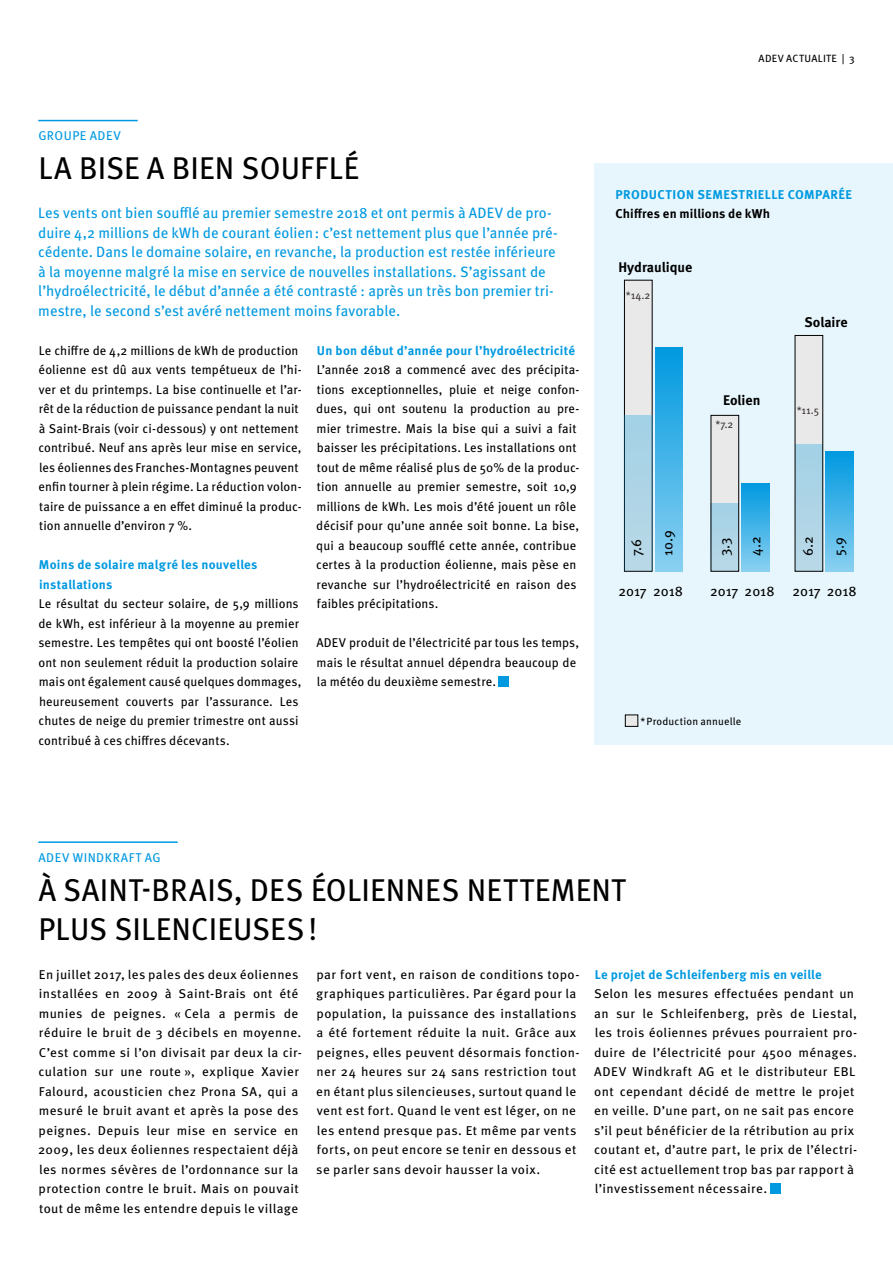
<style>
.page{position:relative;width:893px;height:1263px;background:#fff}
.page>*{position:absolute;margin:0;border:0;box-sizing:border-box;transform-origin:0 0}
.t1{font:31.5px/39px "Meta Pro";letter-spacing:.005em;color:#000}
.t2{font:15px/19.5px "Meta Pro";color:#0099e0}
.t3{font:13.95px "Meta Pro";color:#000}
.t4{font:700 13.95px "Meta Pro";color:#000}
.t5{font:12.75px/19.5px "Meta Pro";letter-spacing:.025em;color:#000}
.t6{font:700 12.75px/19.5px "Meta Pro";letter-spacing:.02em;color:#0099e0}
.t7{font:12.75px "Meta Pro";letter-spacing:.04em;color:#0099e0}
.t8{font:700 12.75px "Meta Pro";letter-spacing:.01em;color:#000}
.t9{font:10.65px "Meta Pro";color:#3e3637}
.t10{font:10.5px "Meta Pro";letter-spacing:.02em;color:#000}
</style>
<div class="page">
<hr style="left:38px;top:841px;width:140px;height:2px;background:#0099e0">
<hr style="left:38px;top:120px;width:100px;height:1px;background:#0099e0">
<div style="left:770px;top:1183px;width:10px;height:10px;background:#0099e0"></div>
<div style="left:499px;top:676px;width:10px;height:10px;background:#0099e0"></div>
<div style="left:594px;top:163px;width:299px;height:582px;background:#e7f6fd"></div>
<div style="left:625px;top:715px;width:13px;height:11px;background:#e9e9e9"></div>
<div style="left:625px;top:715px;width:13px;height:12px;border:1px solid #000"></div>
<div style="left:795px;top:336px;width:28px;height:235px;background:#e9e9e9"></div>
<div style="left:711px;top:415px;width:28px;height:156px;background:#e9e9e9"></div>
<div style="left:624px;top:280px;width:28px;height:291px;background:#e9e9e9"></div>
<div style="left:826px;top:451px;width:27px;height:120px;background:linear-gradient(to bottom,#0099e0,#88d0f1)"></div>
<div style="left:742px;top:483px;width:27px;height:88px;background:linear-gradient(to bottom,#0099e0,#87cff0)"></div>
<div style="left:655px;top:348px;width:28px;height:223px;background:linear-gradient(to bottom,#0099e0,#8ad0f1)"></div>
<div style="left:624px;top:280px;width:28px;height:292px;border:1px solid #000"></div>
<div style="left:624px;top:415px;width:28px;height:156px;background:#aed4e6"></div>
<div style="left:711px;top:503px;width:28px;height:68px;background:#aed4e6"></div>
<div style="left:795px;top:444px;width:28px;height:127px;background:#aed4e6"></div>
<div style="left:711px;top:415px;width:28px;height:156px;border:1px solid #000"></div>
<p class="t7" style="left:38px;top:128px;width:84px">GROUPE ADEV</p>
<h1 class="t1" style="left:38px;top:149px;width:322px">LA BISE A BIEN SOUFFLÉ</h1>
<p class="t2" style="left:38px;top:203px;width:521px">Les vents ont bien soufflé au premier semestre 2018 et ont permis à ADEV de pro&shy;duire 4,2 millions de kWh de courant éolien: c’est nettement plus que l’année pré&shy;cédente. Dans le domaine solaire, en revanche, la production est restée inférieure à la moyenne malgré la mise en service de nouvelles installations. S’agissant de l’hydroélectricité, le début d’année a été contrasté : après un très bon premier tri&shy;mestre, le second s’est avéré nettement moins favorable.</p>
<p class="t5" style="left:38px;top:340px;width:265px">Le chiffre de 4,2 millions de kWh de production éolienne est dû aux vents tempétueux de l’hi&shy;ver et du printemps. La bise continuelle et l’ar&shy;rêt de la réduction de puissance pendant la nuit à Saint-Brais (voir ci-dessous) y ont nettement contribué. Neuf ans après leur mise en service, les éoliennes des Franches-Montagnes peuvent enfin tourner à plein régime. La réduction volon&shy;taire de puissance a en effet diminué la produc&shy;tion annuelle d’environ 7 %.</p>
<p class="t6" style="left:39px;top:555px;width:220px">Moins de solaire malgré les nouvelles installations</p>
<p class="t5" style="left:38px;top:594px;width:265px">Le résultat du secteur solaire, de 5,9 millions de kWh, est inférieur à la moyenne au premier semestre. Les tempêtes qui ont boosté l’éolien ont non seulement réduit la production solaire mais ont également causé quelques dommages, heureusement couverts par l’assurance. Les chutes de neige du premier trimestre ont aussi contribué à ces chiffres décevants.</p>
<p class="t6" style="left:317px;top:341px;width:259px">Un bon début d’année pour l’hydroélectricité</p>
<p class="t5" style="left:316px;top:360px;width:265px">L’année 2018 a commencé avec des précipita&shy;tions exceptionnelles, pluie et neige confon&shy;dues, qui ont soutenu la production au pre&shy;mier trimestre. Mais la bise qui a suivi a fait baisser les précipitations. Les installations ont tout de même réalisé plus de 50% de la produc&shy;tion annuelle au premier semestre, soit 10,9 millions de kWh. Les mois d’été jouent un rôle décisif pour qu’une année soit bonne. La bise, qui a beaucoup soufflé cette année, contribue certes à la production éolienne, mais pèse en revanche sur l’hydroélectricité en raison des faibles précipitations.</p>
<p class="t5" style="left:316px;top:633px;width:264px">ADEV produit de l’électricité par tous les temps, mais le résultat annuel dépendra beaucoup de la météo du deuxième semestre.</p>
<p class="t10" style="left:759px;top:52px;width:98px">ADEV ACTUALITE | 3</p>
<p class="t6" style="left:616px;top:185px;width:238px">PRODUCTION SEMESTRIELLE COMPARÉE</p>
<p class="t8" style="left:615px;top:206px;width:156px">Chiffres en millions de kWh</p>
<p class="t4" style="left:618px;top:258px;width:75px">Hydraulique</p>
<p class="t9" style="left:626px;top:289px;width:26px">*14.2</p>
<p class="t4" style="left:723px;top:391px;width:39px">Eolien</p>
<p class="t9" style="left:715px;top:418px;width:20px">*7.2</p>
<p class="t4" style="left:804px;top:313px;width:45px">Solaire</p>
<p class="t9" style="left:797px;top:404px;width:24px">*11.5</p>
<p class="t3" style="left:628px;top:556px;width:19px;rotate:-90deg">7.6</p>
<p class="t3" style="left:659px;top:556px;width:27px;rotate:-90deg">10.9</p>
<p class="t3" style="left:716px;top:556px;width:20px;rotate:-90deg">3.3</p>
<p class="t3" style="left:747px;top:556px;width:21px;rotate:-90deg">4.2</p>
<p class="t3" style="left:799px;top:556px;width:21px;rotate:-90deg">6.2</p>
<p class="t3" style="left:830px;top:556px;width:20px;rotate:-90deg">5.9</p>
<p class="t3" style="left:618px;top:583px;width:66px">2017 2018</p>
<p class="t3" style="left:710px;top:583px;width:66px">2017 2018</p>
<p class="t3" style="left:792px;top:583px;width:66px">2017 2018</p>
<p class="t10" style="left:640px;top:715px;width:102px">*Production annuelle</p>
<p class="t7" style="left:38px;top:849px;width:124px">ADEV WINDKRAFT AG</p>
<h1 class="t1" style="left:38px;top:870px;width:589px">À SAINT-BRAIS, DES ÉOLIENNES NETTEMENT<br>PLUS SILENCIEUSES!</h1>
<p class="t5" style="left:38px;top:964px;width:265px">En juillet 2017, les pales des deux éoliennes installées en 2009 à Saint-Brais ont été munies de peignes. « Cela a permis de réduire le bruit de 3 décibels en moyenne.<br>C’est comme si l’on divisait par deux la cir&shy;culation sur une route », explique Xavier Falourd, acousticien chez Prona SA, qui a mesuré le bruit avant et après la pose des peignes. Depuis leur mise en service en 2009, les deux éoliennes respectaient déjà les normes sévères de l’ordonnance sur la protection contre le bruit. Mais on pouvait tout de même les entendre depuis le village</p>
<p class="t5" style="left:316px;top:964px;width:265px">par fort vent, en raison de conditions topo&shy;graphiques particulières. Par égard pour la population, la puissance des installations a été fortement réduite la nuit. Grâce aux peignes, elles peuvent désormais fonction&shy;ner 24 heures sur 24 sans restriction tout en étant plus silencieuses, surtout quand le vent est fort. Quand le vent est léger, on ne les entend presque pas. Et même par vents forts, on peut encore se tenir en dessous et se parler sans devoir hausser la voix.</p>
<p class="t6" style="left:595px;top:965px;width:229px">Le projet de Schleifenberg mis en veille</p>
<p class="t5" style="left:594px;top:984px;width:265px">Selon les mesures effectuées pendant un an sur le Schleifenberg, près de Liestal, les trois éoliennes prévues pourraient pro&shy;duire de l’électricité pour 4500 ménages.<br>ADEV Windkraft AG et le distributeur EBL ont cependant décidé de mettre le projet en veille. D’une part, on ne sait pas encore s’il peut bénéficier de la rétribution au prix coutant et, d’autre part, le prix de l’électri&shy;cité est actuellement trop bas par rapport à l’investissement nécessaire.</p>
</div>
